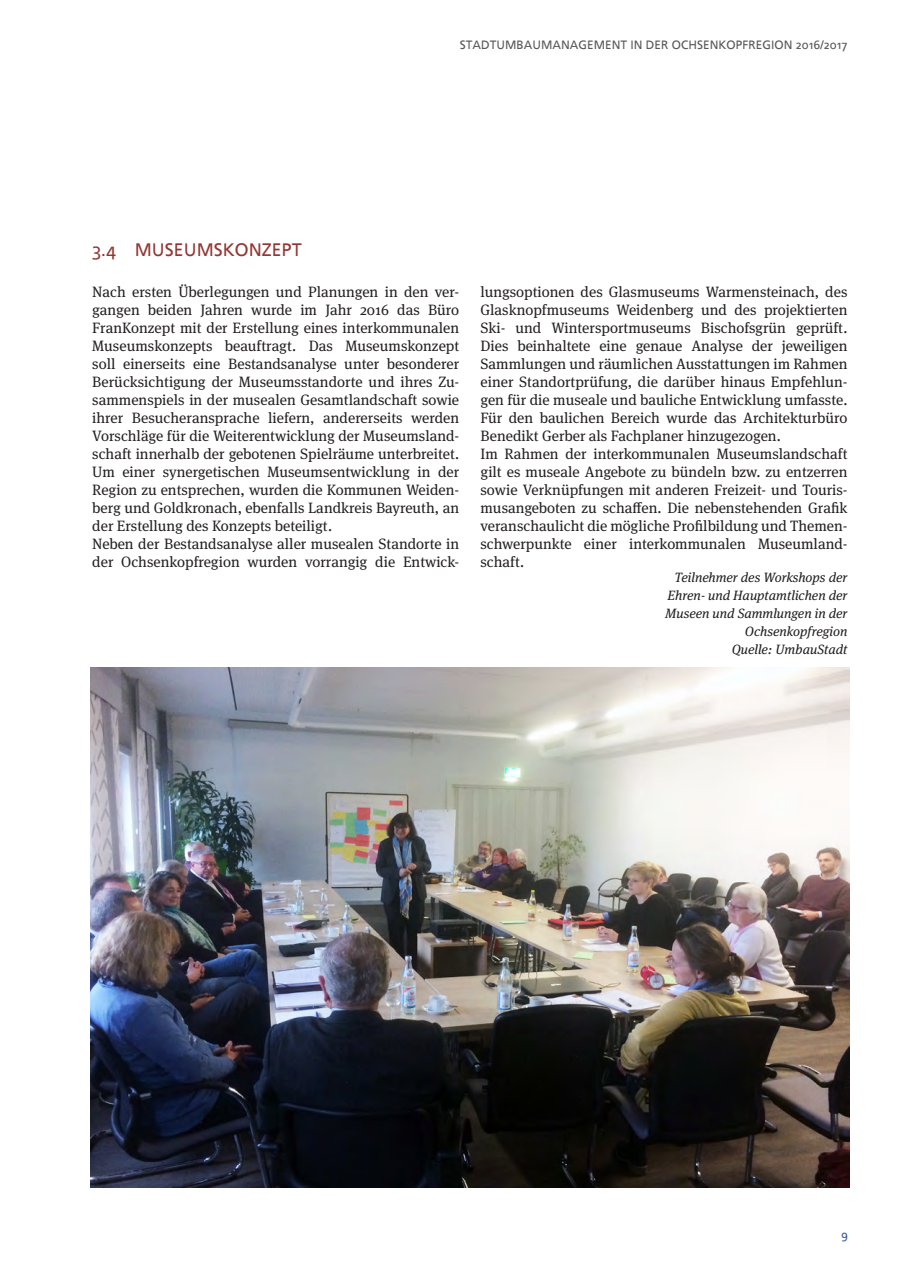
<style>
.page{position:relative;width:910px;height:1280px;background:#fff}
.page>*{position:absolute;margin:0;border:0;box-sizing:border-box;transform-origin:0 0}
.t1{font:18px "Frutiger Linotype";color:#913834}
.Fließtext{font:15px/18px "Meta Serif Pro";color:#231f20;text-align:justify}
.Bildbeschriftung_LB{font:italic 13.5px/18px "Meta Serif Pro";color:#231f20;text-align:right}
.t2{font:12px "Frutiger Linotype";color:#57585a}
.t3{font:12px "Frutiger Linotype";color:#3957a6}
</style>
<div class="page">
<img style="left:90px;top:668px;width:759px;height:520px">
<p class="t2" style="left:460px;top:38px;width:389px">STADTUMBAUMANAGEMENT IN DER OCHSENKOPFREGION 2016/2017</p>
<p class="t1" style="left:92px;top:239px;width:211px">3.4 MUSEUMSKONZEPT</p>
<p class="Fließtext" style="left:92px;top:282px;width:368px">Nach ersten Überlegungen und Planungen in den ver&shy;gangen beiden Jahren wurde im Jahr 2016 das Büro FranKonzept mit der Erstellung eines interkommunalen Museumskonzepts beauftragt. Das Museumskonzept soll einerseits eine Bestandsanalyse unter besonderer Berücksichtigung der Museumsstandorte und ihres Zu&shy;sammenspiels in der musealen Gesamtlandschaft sowie ihrer Besucheransprache liefern, andererseits werden Vorschläge für die Weiterentwicklung der Museumsland&shy;schaft innerhalb der gebotenen Spielräume unterbreitet.<br>Um einer synergetischen Museumsentwicklung in der Region zu entsprechen, wurden die Kommunen Weiden&shy;berg und Goldkronach, ebenfalls Landkreis Bayreuth, an der Erstellung des Konzepts beteiligt.</p>
<p class="Fließtext" style="left:92px;top:534px;width:368px">Neben der Bestandsanalyse aller musealen Standorte in der Ochsenkopfregion wurden vorrangig die Entwick-</p>
<p class="Fließtext" style="left:480px;top:282px;width:368px">lungsoptionen des Glasmuseums Warmensteinach, des Glasknopfmuseums Weidenberg und des projektierten Ski- und Wintersportmuseums Bischofsgrün geprüft.<br>Dies beinhaltete eine genaue Analyse der jeweiligen Sammlungen und räumlichen Ausstattungen im Rahmen einer Standortprüfung, die darüber hinaus Empfehlun&shy;gen für die museale und bauliche Entwicklung umfasste.<br>Für den baulichen Bereich wurde das Architekturbüro Benedikt Gerber als Fachplaner hinzugezogen.</p>
<p class="Fließtext" style="left:480px;top:444px;width:368px">Im Rahmen der interkommunalen Museumslandschaft gilt es museale Angebote zu bündeln bzw. zu entzerren sowie Verknüpfungen mit anderen Freizeit- und Touris&shy;musangeboten zu schaffen. Die nebenstehenden Grafik veranschaulicht die mögliche Profilbildung und Themen&shy;schwerpunkte einer interkommunalen Museumland&shy;schaft.</p>
<p class="Bildbeschriftung_LB" style="left:665px;top:567px;width:184px">Teilnehmer des Workshops der<br>Ehren- und Hauptamtlichen der<br>Museen und Sammlungen in der<br>Ochsenkopfregion</p>
<p class="Bildbeschriftung_LB" style="left:732px;top:639px;width:117px">Quelle: UmbauStadt</p>
<p class="t3" style="left:841px;top:1228px;width:8px">9</p>
</div>
